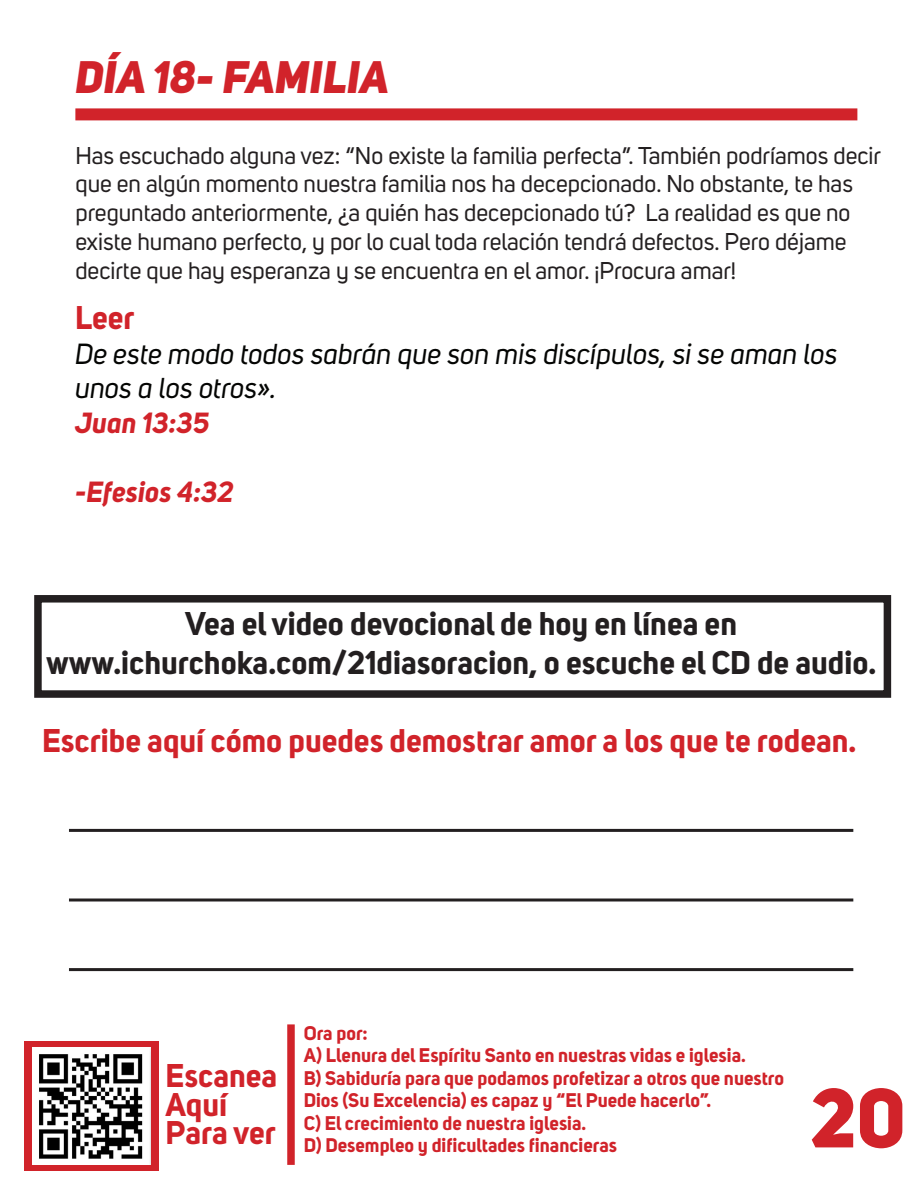
<style>
.page{position:relative;width:918px;height:1188px;background:#fff}
.page>*{position:absolute;margin:0;border:0;box-sizing:border-box;transform-origin:0 0}
.t1{font:82.8px "Uni Sans Heavy CAPS";color:#d1232a}
.t2{font:45px "Uni Sans Heavy Italic CAPS";color:#d1232a}
.t3{font:700 32.4px "Uni Sans";color:#231f20}
.t4{font:700 32.4px/28.5px "Uni Sans";color:#d1232a}
.t5{font:italic 28.8px/34.5px "Uni Sans";color:#040503}
.t6{font:italic 700 28.8px "Uni Sans";color:#d1232a}
.t7{font:24px/28.8px "Uni Sans";color:#231f20}
.t8{font:700 19.5px/22.5px "Uni Sans";color:#d1232a}
</style>
<div class="page">
<div style="left:75px;top:108px;width:782px;height:12px;background:#d1232a"></div>
<div style="left:34px;top:595px;width:857px;height:103px;border:8px solid #231f20"></div>
<hr style="left:69px;top:829px;width:784px;height:3px;background:#231f20">
<svg style="left:69px;top:898px;width:784px;height:4px;background:#595657"></svg>
<hr style="left:69px;top:968px;width:784px;height:3px;background:#231f20">
<div style="left:25px;top:1041px;width:134px;height:130px;background:#d1232a"></div>
<img style="left:32px;top:1048px;width:119px;height:116px">
<div style="left:287px;top:1024px;width:8px;height:141px;background:#d1232a"></div>
<p class="t2" style="left:75px;top:49px;width:315px">DÍA 18- FAMILIA</p>
<p class="t7" style="left:75px;top:141px;width:807px">Has escuchado alguna vez: “No existe la familia perfecta”. También podríamos decir que en algún momento nuestra familia nos ha decepcionado. No obstante, te has preguntado anteriormente, ¿a quién has decepcionado tú? La realidad es que no existe humano perfecto, y por lo cual toda relación tendrá defectos. Pero déjame decirte que hay esperanza y se encuentra en el amor. ¡Procura amar!</p>
<p class="t4" style="left:75px;top:303px;width:61px">Leer</p>
<p class="t5" style="left:75px;top:336px;width:764px">De este modo todos sabrán que son mis discípulos, si se aman los unos a los otros».</p>
<p class="t6" style="left:75px;top:404px;width:136px">Juan 13:35</p>
<p class="t6" style="left:75px;top:473px;width:160px">-Efesios 4:32</p>
<p class="t3" style="left:185px;top:603px;width:553px">Vea el video devocional de hoy en línea en</p>
<p class="t3" style="left:46px;top:642px;width:832px">www.ichurchoka.com/21diasoracion, o escuche el CD de audio.</p>
<p class="t4" style="left:42px;top:726px;width:816px">Escribe aquí cómo puedes demostrar amor a los que te rodean.</p>
<p class="t4" style="left:166px;top:1061px;width:113px">Escanea<br>Aquí</p>
<p class="t4" style="left:166px;top:1118px;width:112px">Para ver</p>
<p class="t8" style="left:304px;top:1021px;width:66px">Ora por:</p>
<p class="t8" style="left:304px;top:1044px;width:444px">A) Llenura del Espíritu Santo en nuestras vidas e iglesia.</p>
<p class="t8" style="left:304px;top:1066px;width:482px">B) Sabiduría para que podamos profetizar a otros que nuestro<br>Dios (Su Excelencia) es capaz y “El Puede hacerlo”.</p>
<p class="t8" style="left:304px;top:1111px;width:284px">C) El crecimiento de nuestra iglesia.</p>
<p class="t8" style="left:304px;top:1134px;width:315px">D) Desempleo y dificultades financieras</p>
<h1 class="t1" style="left:810px;top:1065px;width:97px">20</h1>
</div>
